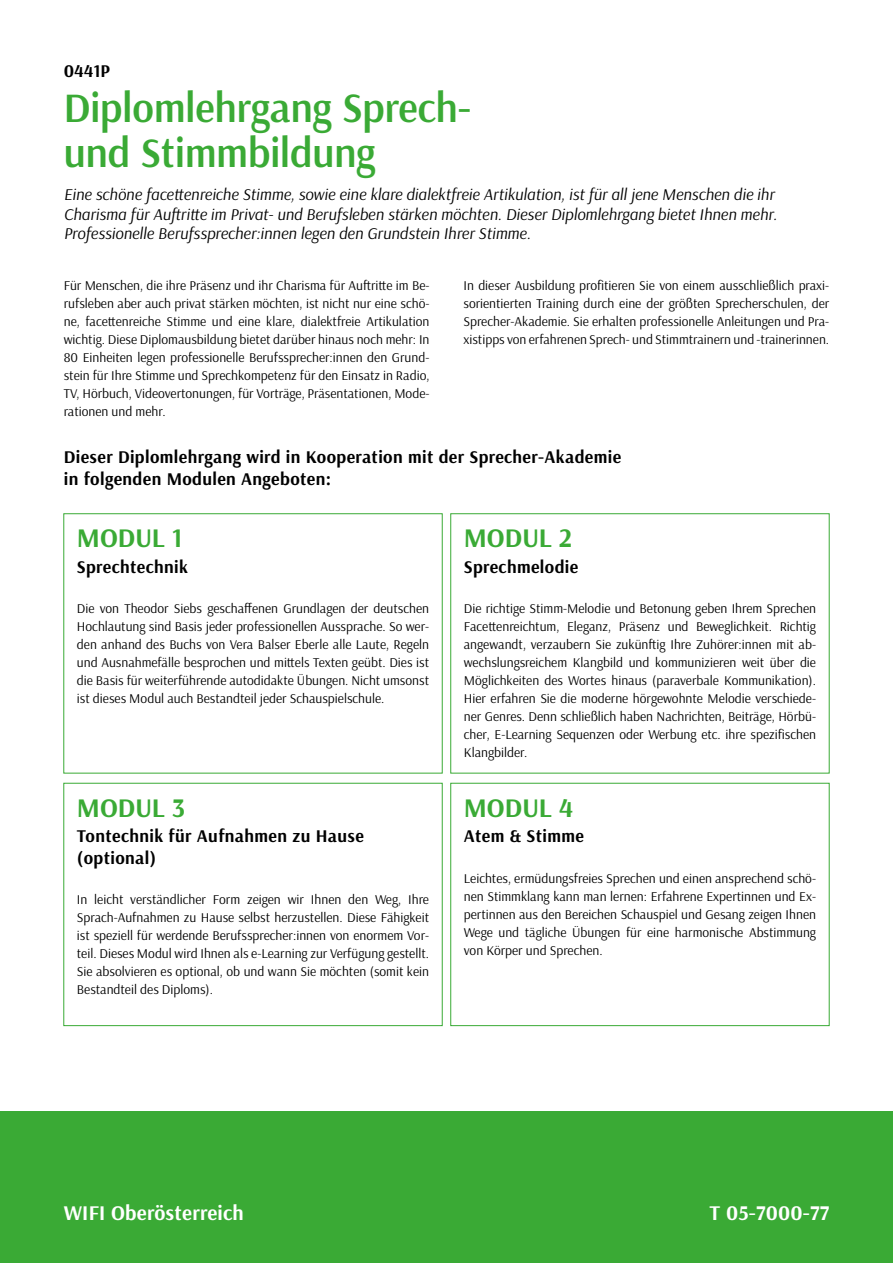
<style>
.page{position:relative;width:893px;height:1263px;background:#fff}
.page>*{position:absolute;margin:0;border:0;box-sizing:border-box;transform-origin:0 0}
.t1{font:600 42px/45px "Arsenal";color:#3aaa35}
.t2{font:700 27px "Arsenal";color:#3aaa35}
.t3{font:700 21px "Arsenal";letter-spacing:.01em;color:#fff}
.t4{font:700 18px/21.6px "Arsenal";letter-spacing:.02em;color:#000}
.t5{font:italic 16.5px/19.8px "Arsenal";color:#000}
.t6{font:13.5px/18px "Arsenal";color:#000;text-align:justify}
</style>
<div class="page">
<div style="left:0;top:1111px;width:893px;height:152px;background:#3aaa35"></div>
<div style="left:63px;top:783px;width:380px;height:243px;border:1px solid #3aaa35"></div>
<div style="left:450px;top:513px;width:380px;height:260px;border:1px solid #3aaa35"></div>
<div style="left:450px;top:783px;width:380px;height:243px;border:1px solid #3aaa35"></div>
<div style="left:63px;top:513px;width:380px;height:260px;border:1px solid #3aaa35"></div>
<h3 class="t4" style="left:64px;top:61px;width:48px">0441P</h3>
<h1 class="t1" style="left:64px;top:87px;width:409px">Diplomlehrgang Sprech&shy;und Stimmbildung</h1>
<p class="t5" style="left:64px;top:185px;width:715px">Eine schöne facettenreiche Stimme, sowie eine klare dialektfreie Artikulation, ist für all jene Menschen die ihr<br>Charisma für Auftritte im Privat- und Berufsleben stärken möchten. Dieser Diplomlehrgang bietet Ihnen mehr.<br>Professionelle Berufssprecher:innen legen den Grundstein Ihrer Stimme.</p>
<p class="t6" style="left:64px;top:277px;width:367px">Für Menschen, die ihre Präsenz und ihr Charisma für Auftritte im Be&shy;rufsleben aber auch privat stärken möchten, ist nicht nur eine schö&shy;ne, facettenreiche Stimme und eine klare, dialektfreie Artikulation wichtig. Diese Diplomausbildung bietet darüber hinaus noch mehr: In 80 Einheiten legen professionelle Berufssprecher:innen den Grund&shy;stein für Ihre Stimme und Sprechkompetenz für den Einsatz in Radio, TV, Hörbuch, Videovertonungen, für Vorträge, Präsentationen, Mode&shy;rationen und mehr.</p>
<p class="t6" style="left:463px;top:277px;width:367px">In dieser Ausbildung profitieren Sie von einem ausschließlich praxi&shy;sorientierten Training durch eine der größten Sprecherschulen, der Sprecher-Akademie. Sie erhalten professionelle Anleitungen und Pra&shy;xistipps von erfahrenen Sprech- und Stimmtrainern und -trainerinnen.</p>
<h3 class="t4" style="left:64px;top:447px;width:559px">Dieser Diplomlehrgang wird in Kooperation mit der Sprecher-Akademie in folgenden Modulen Angeboten:</h3>
<h2 class="t2" style="left:77px;top:521px;width:107px">MODUL 1</h2>
<h3 class="t4" style="left:77px;top:557px;width:112px">Sprechtechnik</h3>
<p class="t6" style="left:77px;top:600px;width:354px">Die von Theodor Siebs geschaffenen Grundlagen der deutschen Hochlautung sind Basis jeder professionellen Aussprache. So wer&shy;den anhand des Buchs von Vera Balser Eberle alle Laute, Regeln und Ausnahmefälle besprochen und mittels Texten geübt. Dies ist die Basis für weiterführende autodidakte Übungen. Nicht umsonst ist dieses Modul auch Bestandteil jeder Schauspielschule.</p>
<h2 class="t2" style="left:77px;top:791px;width:110px">MODUL 3</h2>
<h3 class="t4" style="left:77px;top:826px;width:288px">Tontechnik für Aufnahmen zu Hause (optional)</h3>
<p class="t6" style="left:77px;top:891px;width:354px">In leicht verständlicher Form zeigen wir Ihnen den Weg, Ihre Sprach-Aufnahmen zu Hause selbst herzustellen. Diese Fähigkeit ist speziell für werdende Berufssprecher:innen von enormem Vor&shy;teil. Dieses Modul wird Ihnen als e-Learning zur Verfügung gestellt.<br>Sie absolvieren es optional, ob und wann Sie möchten (somit kein Bestandteil des Diploms).</p>
<h2 class="t2" style="left:464px;top:521px;width:109px">MODUL 2</h2>
<h3 class="t4" style="left:464px;top:557px;width:116px">Sprechmelodie</h3>
<p class="t6" style="left:464px;top:600px;width:354px">Die richtige Stimm-Melodie und Betonung geben Ihrem Sprechen Facettenreichtum, Eleganz, Präsenz und Beweglichkeit. Richtig angewandt, verzaubern Sie zukünftig Ihre Zuhörer:innen mit ab&shy;wechslungsreichem Klangbild und kommunizieren weit über die Möglichkeiten des Wortes hinaus (paraverbale Kommunikation).<br>Hier erfahren Sie die moderne hörgewohnte Melodie verschiede&shy;ner Genres. Denn schließlich haben Nachrichten, Beiträge, Hörbü&shy;cher, E-Learning Sequenzen oder Werbung etc. ihre spezifischen Klangbilder.</p>
<h2 class="t2" style="left:464px;top:791px;width:111px">MODUL 4</h2>
<h3 class="t4" style="left:464px;top:826px;width:122px">Atem &amp; Stimme</h3>
<p class="t6" style="left:464px;top:869px;width:354px">Leichtes, ermüdungsfreies Sprechen und einen ansprechend schö&shy;nen Stimmklang kann man lernen: Erfahrene Expertinnen und Ex&shy;pertinnen aus den Bereichen Schauspiel und Gesang zeigen Ihnen Wege und tägliche Übungen für eine harmonische Abstimmung von Körper und Sprechen.</p>
<h3 class="t3" style="left:64px;top:1200px;width:182px">WIFI Oberösterreich</h3>
<h3 class="t3" style="left:709px;top:1200px;width:121px">T 05-7000-77</h3>
</div>
